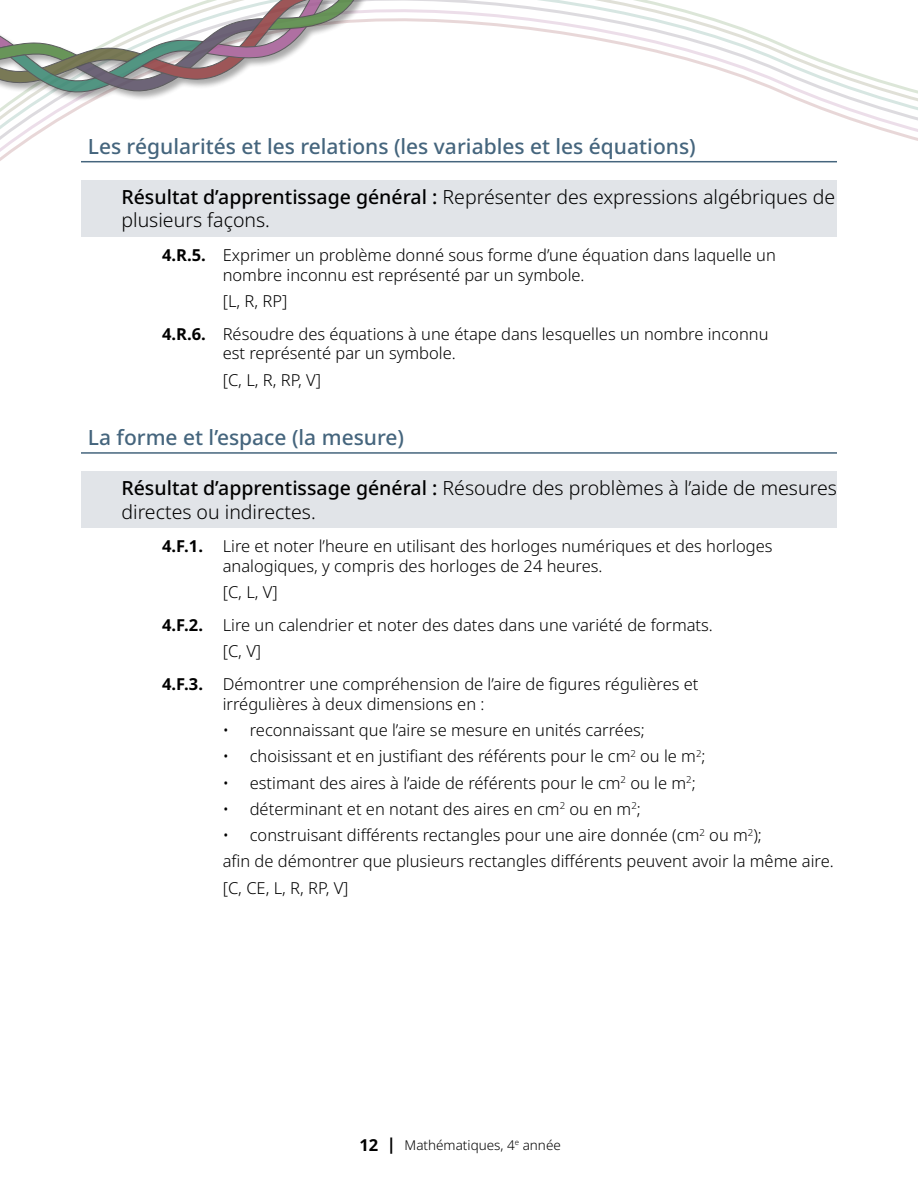
<style>
.page{position:relative;width:918px;height:1188px;background:#fff}
.page>*{position:absolute;margin:0;border:0;box-sizing:border-box;transform-origin:0 0}
.Header_Outcomes{font:500 21px "Noto Sans";color:#45657d}
.GLO{font:300 19.5px/23.4px "Noto Sans";color:#000}
.Learning_Outcome{font:300 16.5px/19.8px "Noto Sans";color:#000}
.Bullet_Outcome_no_bullet{font:300 16.5px "Noto Sans";color:#000}
.Learning_Outcome_End{font:300 16.5px "Noto Sans";color:#000}
.t1{font:300 13.5px "Noto Sans";color:#000}
.s1{font-weight:500}
.s2{font-weight:700}
.s3{font-weight:700;font-size:16.5px}
</style>
<div class="page">
<svg style="left:0;top:0;width:918px;height:163px"></svg>
<div style="left:0;top:0;width:515px;height:102px;background:#000;opacity:.4"></div>
<svg style="left:0;top:0;width:407px;height:96px"></svg>
<hr style="left:81px;top:161px;width:756px;height:1px;background:#45657d">
<div style="left:81px;top:180px;width:756px;height:56px;background:#e1e4e8"></div>
<hr style="left:81px;top:452px;width:756px;height:2px;background:#45657d">
<div style="left:81px;top:471px;width:756px;height:57px;background:#e1e4e8"></div>
<h3 class="Header_Outcomes" style="left:88px;top:132px;width:610px">Les régularités et les relations (les variables et les équations)</h3>
<h4 class="GLO" style="left:122px;top:186px;width:715px"><span class="s1">Résultat d’apprentissage général :</span> Représenter des expressions algébriques de plusieurs façons.</h4>
<p class="Learning_Outcome" style="left:223px;top:245px;width:555px;text-indent:-61px"><span class="s2">4.R.5.</span> Exprimer un problème donné sous forme d’une équation dans laquelle un nombre inconnu est représenté par un symbole.</p>
<p class="Learning_Outcome_End" style="left:223px;top:289px;width:66px">[L, R, RP]</p>
<p class="Learning_Outcome" style="left:223px;top:324px;width:547px;text-indent:-61px"><span class="s2">4.R.6.</span> Résoudre des équations à une étape dans lesquelles un nombre inconnu est représenté par un symbole.</p>
<p class="Learning_Outcome_End" style="left:223px;top:368px;width:100px">[C, L, R, RP, V]</p>
<h3 class="Header_Outcomes" style="left:88px;top:423px;width:318px">La forme et l’espace (la mesure)</h3>
<h4 class="GLO" style="left:122px;top:477px;width:717px"><span class="s1">Résultat d’apprentissage général :</span> Résoudre des problèmes à l’aide de mesures directes ou indirectes.</h4>
<p class="Learning_Outcome" style="left:223px;top:537px;width:551px;text-indent:-61px"><span class="s2">4.F.1.</span> Lire et noter l’heure en utilisant des horloges numériques et des horloges analogiques, y compris des horloges de 24 heures.</p>
<p class="Learning_Outcome_End" style="left:223px;top:581px;width:57px">[C, L, V]</p>
<p class="Learning_Outcome" style="left:162px;top:615px;width:552px"><span class="s2">4.F.2.</span> Lire un calendrier et noter des dates dans une variété de formats.</p>
<p class="Learning_Outcome_End" style="left:223px;top:640px;width:40px">[C, V]</p>
<p class="Learning_Outcome" style="left:223px;top:674px;width:477px;text-indent:-61px"><span class="s2">4.F.3.</span> Démontrer une compréhension de l’aire de figures régulières et irrégulières à deux dimensions en :</p>
<p class="Learning_Outcome" style="left:223px;top:720px;width:424px">• reconnaissant que l’aire se mesure en unités carrées;</p>
<p class="Learning_Outcome" style="left:223px;top:747px;width:484px">• choisissant et en justifiant des référents pour le cm<sup>2</sup> ou le m<sup>2</sup>;</p>
<p class="Learning_Outcome" style="left:223px;top:773px;width:475px">• estimant des aires à l’aide de référents pour le cm<sup>2</sup> ou le m<sup>2</sup>;</p>
<p class="Learning_Outcome" style="left:223px;top:799px;width:420px">• déterminant et en notant des aires en cm<sup>2</sup> ou en m<sup>2</sup>;</p>
<p class="Learning_Outcome" style="left:223px;top:826px;width:541px">• construisant différents rectangles pour une aire donnée (cm<sup>2</sup> ou m<sup>2</sup>);</p>
<p class="Bullet_Outcome_no_bullet" style="left:223px;top:850px;width:613px">afin de démontrer que plusieurs rectangles différents peuvent avoir la même aire.</p>
<p class="Learning_Outcome_End" style="left:223px;top:876px;width:127px">[C, CE, L, R, RP, V]</p>
<p class="t1" style="left:359px;top:1135px;width:203px"><span class="s3">12 |</span> Mathématiques, 4<sup>e</sup> année</p>
</div>
